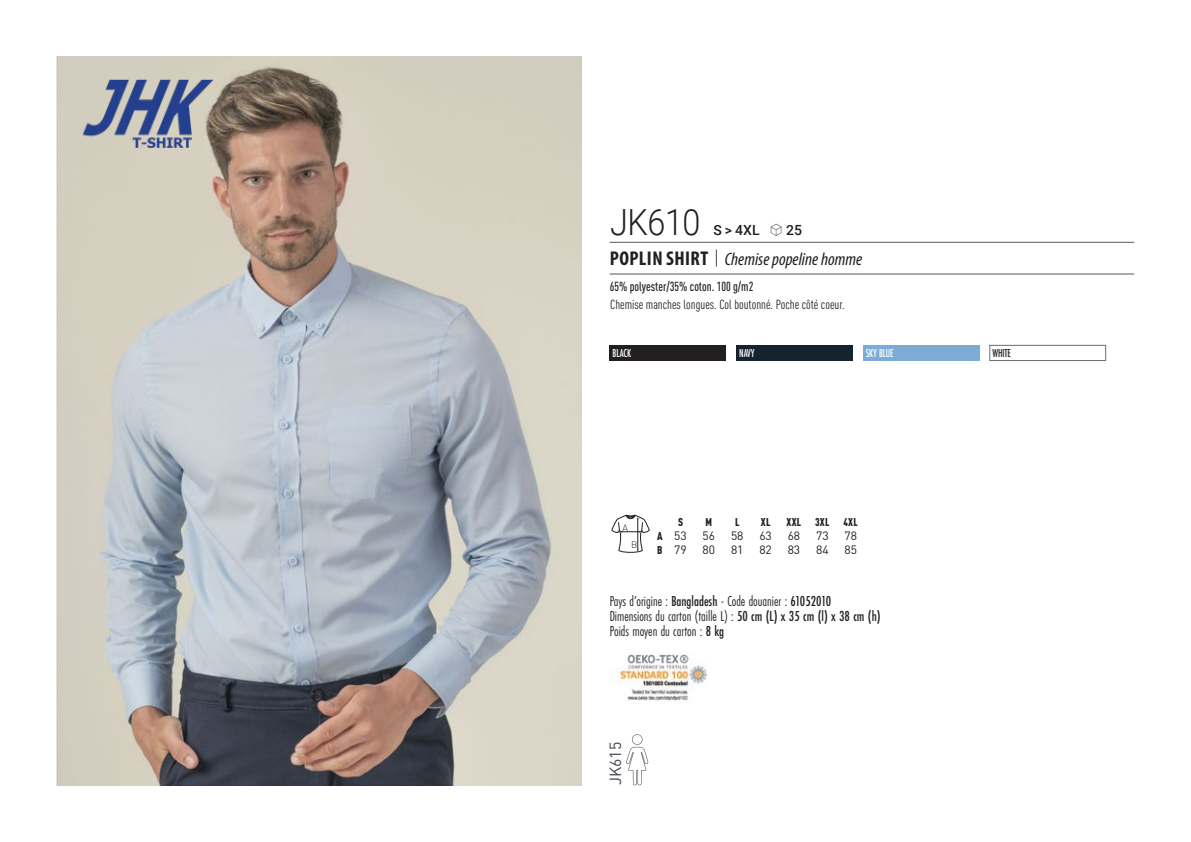
<style>
.page{position:relative;width:1191px;height:842px;background:#fff}
.page>*{position:absolute;margin:0;border:0;box-sizing:border-box;transform-origin:0 0}
.t1{font:300 36px "Roboto";letter-spacing:-.015em;color:#231f20;scale:.9 1}
.t2{font:italic 18px "Myriad Variable Concept";color:#231f20}
.t3{font:16px "DIN Pro";color:#43444c}
.t4{font:15px "Futura PT Cond";color:#231f20;scale:.95 1}
.t5{font:500 14px "Roboto";color:#231f20}
.t6{font:condensed 13px "DIN Pro";color:#231f20}
.grammage_2020{font:500 condensed 13px "DIN Pro";color:#231f20;scale:.95 1}
._88_tailles_tab_maig{font:12px "DIN Pro";color:#231f20}
.Coloris_nuancier_bla{font:500 12px "Futura PT Cond";letter-spacing:-.01em;color:#fff;scale:.9 1}
.Coloris_nuancier{font:500 12px "Futura PT Cond";letter-spacing:-.01em;color:#231f20;scale:.9 1}
._88_tailles_tab_maig-2{font:900 condensed 11.2px "DIN Pro";letter-spacing:.02em;color:#231f20;scale:.95 1}
.t7{font:300 9.2px "DIN";color:#231f20}
.s1{font-family:"Linotype Shapeshifter";font-weight:400;font-size:16px}
.s2{font-family:"Myriad Pro";font-weight:700;font-style:normal;font-stretch:condensed;font-size:20px}
.s3{font-family:"Roboto Condensed";font-weight:300;font-style:normal;font-size:20px}
.s4{font-weight:900;font-stretch:condensed;font-size:11.2px}
.s5{font-weight:500}
</style>
<div class="page">
<img style="left:57px;top:57px;width:524px;height:728px">
<img style="left:79px;top:79px;width:136px;height:68px">
<div style="left:609px;top:345px;width:117px;height:16px;background:#231f20"></div>
<div style="left:736px;top:345px;width:116px;height:16px;background:#172231"></div>
<div style="left:863px;top:345px;width:116px;height:16px;background:#7cacd4"></div>
<div style="left:989px;top:345px;width:116px;height:16px;background:#fff;border:1px solid #6c6d70"></div>
<svg style="left:626px;top:734px;width:22px;height:51px"></svg>
<svg style="left:611px;top:515px;width:38px;height:38px"></svg>
<img style="left:619px;top:654px;width:87px;height:47px">
<hr style="left:609px;top:242px;width:525px;height:1px;background:#57585a">
<hr style="left:609px;top:274px;width:525px;height:1px;background:#57585a">
<p class="t1" style="left:610px;top:197px;width:102px">JK610</p>
<p class="t5" style="left:713px;top:220px;width:90px">S &gt; 4XL <span class="s1">S</span> 25</p>
<p class="t2" style="left:610px;top:249px;width:254px"><span class="s2">POPLIN SHIRT</span> <span class="s3">|</span> Chemise popeline homme</p>
<p class="grammage_2020" style="left:609px;top:277px;width:153px">65% polyester/35% coton. 100 g/m2</p>
<p class="t6" style="left:610px;top:295px;width:236px">Chemise manches longues. Col boutonné. Poche côté coeur.</p>
<p class="Coloris_nuancier_bla" style="left:612px;top:346px;width:22px">BLACK</p>
<p class="Coloris_nuancier_bla" style="left:739px;top:346px;width:18px">NAVY</p>
<p class="Coloris_nuancier_bla" style="left:866px;top:346px;width:32px">SKY BLUE</p>
<p class="Coloris_nuancier" style="left:992px;top:346px;width:22px">WHITE</p>
<p class="t7" style="left:622px;top:522px;width:7px">A</p>
<p class="t7" style="left:631px;top:539px;width:8px">B</p>
<p class="_88_tailles_tab_maig-2" style="left:678px;top:514px;width:7px">S</p>
<p class="_88_tailles_tab_maig-2" style="left:705px;top:514px;width:8px">M</p>
<p class="_88_tailles_tab_maig-2" style="left:735px;top:514px;width:6px">L</p>
<p class="_88_tailles_tab_maig-2" style="left:761px;top:514px;width:12px">XL</p>
<p class="_88_tailles_tab_maig-2" style="left:786px;top:514px;width:46px">XXL 3XL</p>
<p class="_88_tailles_tab_maig-2" style="left:843px;top:514px;width:16px">4XL</p>
<p class="_88_tailles_tab_maig" style="left:657px;top:526px;width:31px"><span class="s4">A</span> 53</p>
<p class="_88_tailles_tab_maig" style="left:702px;top:526px;width:14px">56</p>
<p class="_88_tailles_tab_maig" style="left:731px;top:526px;width:14px">58</p>
<p class="_88_tailles_tab_maig" style="left:759px;top:526px;width:14px">63</p>
<p class="_88_tailles_tab_maig" style="left:787px;top:526px;width:14px">68</p>
<p class="_88_tailles_tab_maig" style="left:816px;top:526px;width:14px">73</p>
<p class="_88_tailles_tab_maig" style="left:844px;top:526px;width:14px">78</p>
<p class="_88_tailles_tab_maig" style="left:657px;top:540px;width:31px"><span class="s4">B</span> 79</p>
<p class="_88_tailles_tab_maig" style="left:702px;top:540px;width:14px">80</p>
<p class="_88_tailles_tab_maig" style="left:731px;top:540px;width:14px">81</p>
<p class="_88_tailles_tab_maig" style="left:759px;top:540px;width:14px">82</p>
<p class="_88_tailles_tab_maig" style="left:787px;top:540px;width:14px">83</p>
<p class="_88_tailles_tab_maig" style="left:816px;top:540px;width:14px">84</p>
<p class="_88_tailles_tab_maig" style="left:844px;top:540px;width:14px">85</p>
<p class="t4" style="left:609px;top:592px;width:235px">Pays d’origine : <span class="s5">Bangladesh</span> - Code douanier : <span class="s5">61052010</span></p>
<p class="t4" style="left:609px;top:607px;width:287px">Dimensions du carton (taille L) : <span class="s5">50 cm (L) x 35 cm (l) x 38 cm (h)</span></p>
<p class="t4" style="left:609px;top:622px;width:122px">Poids moyen du carton : <span class="s5">8 kg</span></p>
<p class="t3" style="left:602px;top:785px;width:45px;rotate:-90deg">JK615</p>
</div>
